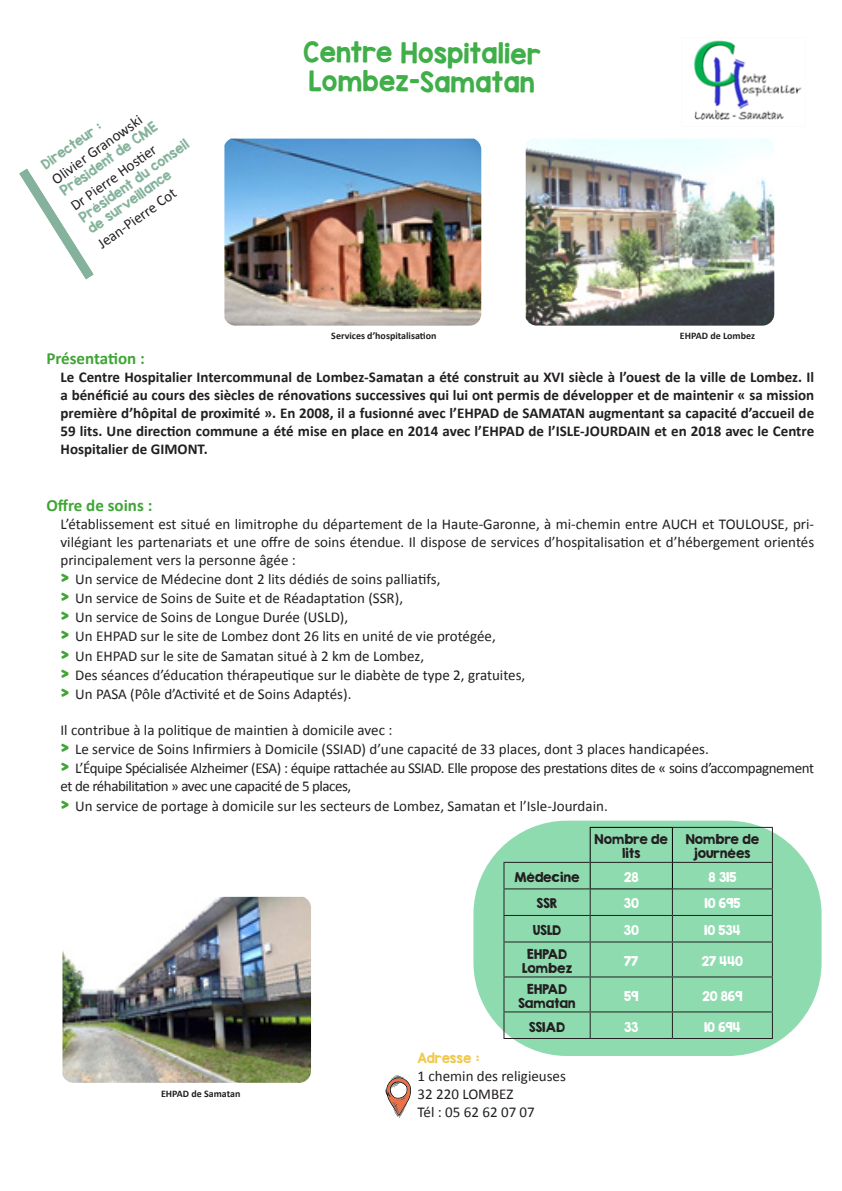
<style>
.page{position:relative;width:842px;height:1191px;background:#fff}
.page>*{position:absolute;margin:0;border:0;box-sizing:border-box;transform-origin:0 0}
.t1{font:24px "KG Red Hands";letter-spacing:-.01em;color:#40ae49}
.t2{font:700 17px "Calibri";color:#3fa535}
.t3{font:15px/18px "Calibri";color:#231f20;text-align:justify}
.t4{font:700 15px/18px "Calibri";color:#231f20;text-align:justify}
.t5{font:15px/18px "Calibri";letter-spacing:-.03em;color:#231f20}
.t6{font:12px/14.4px "KG Second Chances Solid";color:#231f20;text-align:center}
.t7{font:12px "KG Red Hands";color:#85b39c}
.t8{font:12px "KG Second Chances Solid";color:#fff}
.t9{font:12px "KG Red Hands";color:#f0c94d}
.t10{font:700 10px "Calibri";color:#231f20}
.s1{font-family:"KG Red Hands";font-size:16px;color:#3fa535}
</style>
<div class="page">
<svg style="left:385px;top:1075px;width:26px;height:43px"></svg>
<img style="left:693px;top:40px;width:109px;height:80px">
<div style="left:473px;top:820px;width:348px;height:236px;background:#8fdbb0;border-radius:94px"></div>
<img style="left:224px;top:139px;width:257px;height:187px">
<img style="left:526px;top:138px;width:248px;height:188px">
<img style="left:63px;top:897px;width:248px;height:185px">
<hr style="left:673px;top:827px;width:100px;height:1px;background:#231f20">
<hr style="left:772px;top:828px;width:1px;height:34px;background:#231f20">
<hr style="left:591px;top:862px;width:81px;height:1px;background:#231f20">
<hr style="left:673px;top:862px;width:100px;height:1px;background:#231f20">
<hr style="left:503px;top:888px;width:87px;height:1px;background:#231f20">
<hr style="left:673px;top:888px;width:100px;height:1px;background:#231f20">
<hr style="left:590px;top:915px;width:82px;height:1px;background:#231f20">
<hr style="left:672px;top:915px;width:101px;height:1px;background:#231f20">
<svg style="left:772px;top:863px;width:1px;height:78px"></svg>
<hr style="left:503px;top:941px;width:87px;height:1px;background:#231f20">
<hr style="left:503px;top:942px;width:1px;height:34px;background:#231f20">
<hr style="left:590px;top:941px;width:82px;height:1px;background:#231f20">
<hr style="left:590px;top:942px;width:1px;height:34px;background:#231f20">
<hr style="left:672px;top:941px;width:101px;height:1px;background:#231f20">
<hr style="left:672px;top:942px;width:1px;height:34px;background:#231f20">
<hr style="left:772px;top:942px;width:1px;height:34px;background:#231f20">
<hr style="left:503px;top:976px;width:87px;height:1px;background:#231f20">
<hr style="left:503px;top:977px;width:1px;height:34px;background:#231f20">
<hr style="left:590px;top:976px;width:82px;height:1px;background:#231f20">
<hr style="left:590px;top:977px;width:1px;height:34px;background:#231f20">
<hr style="left:672px;top:976px;width:101px;height:1px;background:#231f20">
<hr style="left:672px;top:977px;width:1px;height:34px;background:#231f20">
<hr style="left:772px;top:977px;width:1px;height:34px;background:#231f20">
<hr style="left:503px;top:1011px;width:87px;height:1px;background:#231f20">
<svg style="left:503px;top:1012px;width:1px;height:26px"></svg>
<hr style="left:590px;top:1011px;width:82px;height:1px;background:#231f20">
<svg style="left:590px;top:1012px;width:1px;height:26px"></svg>
<hr style="left:672px;top:1011px;width:101px;height:1px;background:#231f20">
<svg style="left:672px;top:1012px;width:1px;height:26px"></svg>
<svg style="left:772px;top:1012px;width:1px;height:26px"></svg>
<hr style="left:503px;top:1038px;width:87px;height:1px;background:#231f20">
<hr style="left:590px;top:1038px;width:82px;height:1px;background:#231f20">
<hr style="left:672px;top:1038px;width:101px;height:1px;background:#231f20">
<hr style="left:503px;top:862px;width:87px;height:1px;background:#231f20">
<svg style="left:503px;top:863px;width:1px;height:78px"></svg>
<hr style="left:503px;top:915px;width:87px;height:1px;background:#231f20">
<hr style="left:590px;top:827px;width:83px;height:1px;background:#000">
<hr style="left:590px;top:828px;width:1px;height:34px;background:#000">
<hr style="left:672px;top:828px;width:1px;height:34px;background:#000">
<svg style="left:590px;top:862px;width:1px;height:79px"></svg>
<svg style="left:672px;top:862px;width:1px;height:79px"></svg>
<hr style="left:590px;top:888px;width:83px;height:1px;background:#000">
<svg style="left:19px;top:168px;width:75px;height:111px"></svg>
<p class="t3" style="left:48px;top:173px;width:109px;rotate:-35deg">Olivier Granowski</p>
<p class="t7" style="left:57px;top:185px;width:117px;rotate:-35deg">Président de CME</p>
<p class="t7" style="left:38px;top:159px;width:72px;rotate:-35deg">Directeur :</p>
<p class="t7" style="left:76px;top:211px;width:133px;rotate:-35deg">Président du conseil</p>
<p class="t3" style="left:67px;top:199px;width:103px;rotate:-35deg">Dr Pierre Hosti er</p>
<p class="t7" style="left:84px;top:223px;width:101px;rotate:-35deg">de surveillance</p>
<p class="t3" style="left:94px;top:237px;width:94px;rotate:-35deg">Jean-Pierre Cot</p>
<p class="t1" style="left:303px;top:37px;width:239px">Centre Hospitalier</p>
<p class="t1" style="left:309px;top:66px;width:228px">Lombez-Samatan</p>
<p class="t10" style="left:331px;top:329px;width:107px">Services d’hospitalisation</p>
<p class="t10" style="left:680px;top:329px;width:77px">EHPAD de Lombez</p>
<p class="t2" style="left:46px;top:347px;width:100px">Présentation :</p>
<p class="t4" style="left:61px;top:368px;width:755px">Le Centre Hospitalier Intercommunal de Lombez-Samatan a été construit au XVI siècle à l’ouest de la ville de Lombez. Il a bénéficié au cours des siècles de rénovations successives qui lui ont permis de développer et de maintenir « sa mission première d’hôpital de proximité ». En 2008, il a fusionné avec l’EHPAD de SAMATAN augmentant sa capacité d’accueil de 59 lits. Une direction commune a été mise en place en 2014 avec l’EHPAD de l’ISLE-JOURDAIN et en 2018 avec le Centre Hospitalier de GIMONT.</p>
<p class="t2" style="left:46px;top:494px;width:108px">Offre de soins :</p>
<p class="t3" style="left:61px;top:514px;width:755px">L’établissement est situé en limitrophe du département de la Haute-Garonne, à mi-chemin entre AUCH et TOULOUSE, pri&shy;vilégiant les partenariats et une offre de soins étendue. Il dispose de services d’hospitalisation et d’hébergement orientés principalement vers la personne âgée :</p>
<p class="t3" style="left:61px;top:570px;width:381px"><span class="s1">&gt;</span> Un service de Médecine dont 2 lits dédiés de soins palliatifs,</p>
<p class="t3" style="left:61px;top:589px;width:344px"><span class="s1">&gt;</span> Un service de Soins de Suite et de Réadaptation (SSR),</p>
<p class="t3" style="left:61px;top:608px;width:289px"><span class="s1">&gt;</span> Un service de Soins de Longue Durée (USLD),</p>
<p class="t3" style="left:61px;top:627px;width:437px"><span class="s1">&gt;</span> Un EHPAD sur le site de Lombez dont 26 lits en unité de vie protégée,</p>
<p class="t3" style="left:61px;top:646px;width:365px"><span class="s1">&gt;</span> Un EHPAD sur le site de Samatan situé à 2 km de Lombez,</p>
<p class="t3" style="left:61px;top:666px;width:466px"><span class="s1">&gt;</span> Des séances d’éducation thérapeutique sur le diabète de type 2, gratuites,</p>
<p class="t3" style="left:61px;top:685px;width:292px"><span class="s1">&gt;</span> Un PASA (Pôle d’Activité et de Soins Adaptés).</p>
<p class="t3" style="left:61px;top:721px;width:333px">Il contribue à la politique de maintien à domicile avec :</p>
<p class="t3" style="left:61px;top:740px;width:650px"><span class="s1">&gt;</span> Le service de Soins Infirmiers à Domicile (SSIAD) d’une capacité de 33 places, dont 3 places handicapées.</p>
<p class="t5" style="left:61px;top:759px;width:755px"><span class="s1">&gt;</span> L’Équipe Spécialisée Alzheimer (ESA) : équipe rattachée au SSIAD. Elle propose des prestations dites de « soins d’accompagnement et de réhabilitation » avec une capacité de 5 places,</p>
<p class="t3" style="left:61px;top:796px;width:549px"><span class="s1">&gt;</span> Un service de portage à domicile sur les secteurs de Lombez, Samatan et l’Isle-Jourdain.</p>
<p class="t6" style="left:595px;top:831px;width:75px">Nombre de lits</p>
<p class="t6" style="left:686px;top:831px;width:75px">Nombre de journées</p>
<p class="t6" style="left:515px;top:869px;width:66px">Médecine</p>
<p class="t8" style="left:624px;top:869px;width:16px">28</p>
<p class="t8" style="left:708px;top:869px;width:29px">8 315</p>
<p class="t6" style="left:537px;top:896px;width:22px">SSR</p>
<p class="t8" style="left:624px;top:896px;width:16px">30</p>
<p class="t8" style="left:704px;top:896px;width:37px">10 695</p>
<p class="t6" style="left:533px;top:922px;width:30px">USLD</p>
<p class="t8" style="left:624px;top:922px;width:16px">30</p>
<p class="t8" style="left:704px;top:922px;width:38px">10 534</p>
<p class="t6" style="left:522px;top:946px;width:52px">EHPAD<br>Lombez</p>
<p class="t8" style="left:624px;top:953px;width:16px">77</p>
<p class="t8" style="left:702px;top:953px;width:43px">27 440</p>
<p class="t6" style="left:527px;top:981px;width:41px">EHPAD</p>
<p class="t6" style="left:518px;top:995px;width:59px">Samatan</p>
<p class="t8" style="left:624px;top:988px;width:16px">59</p>
<p class="t8" style="left:702px;top:988px;width:42px">20 869</p>
<p class="t10" style="left:161px;top:1087px;width:81px">EHPAD de Samatan</p>
<p class="t6" style="left:529px;top:1019px;width:37px">SSIAD</p>
<p class="t8" style="left:624px;top:1019px;width:16px">33</p>
<p class="t8" style="left:704px;top:1019px;width:38px">10 694</p>
<p class="t9" style="left:418px;top:1049px;width:64px">Adresse :</p>
<p class="t3" style="left:418px;top:1066px;width:150px">1 chemin des religieuses</p>
<p class="t3" style="left:418px;top:1084px;width:97px">32 220 LOMBEZ</p>
<p class="t3" style="left:418px;top:1102px;width:119px">Tél : 05 62 62 07 07</p>
</div>
